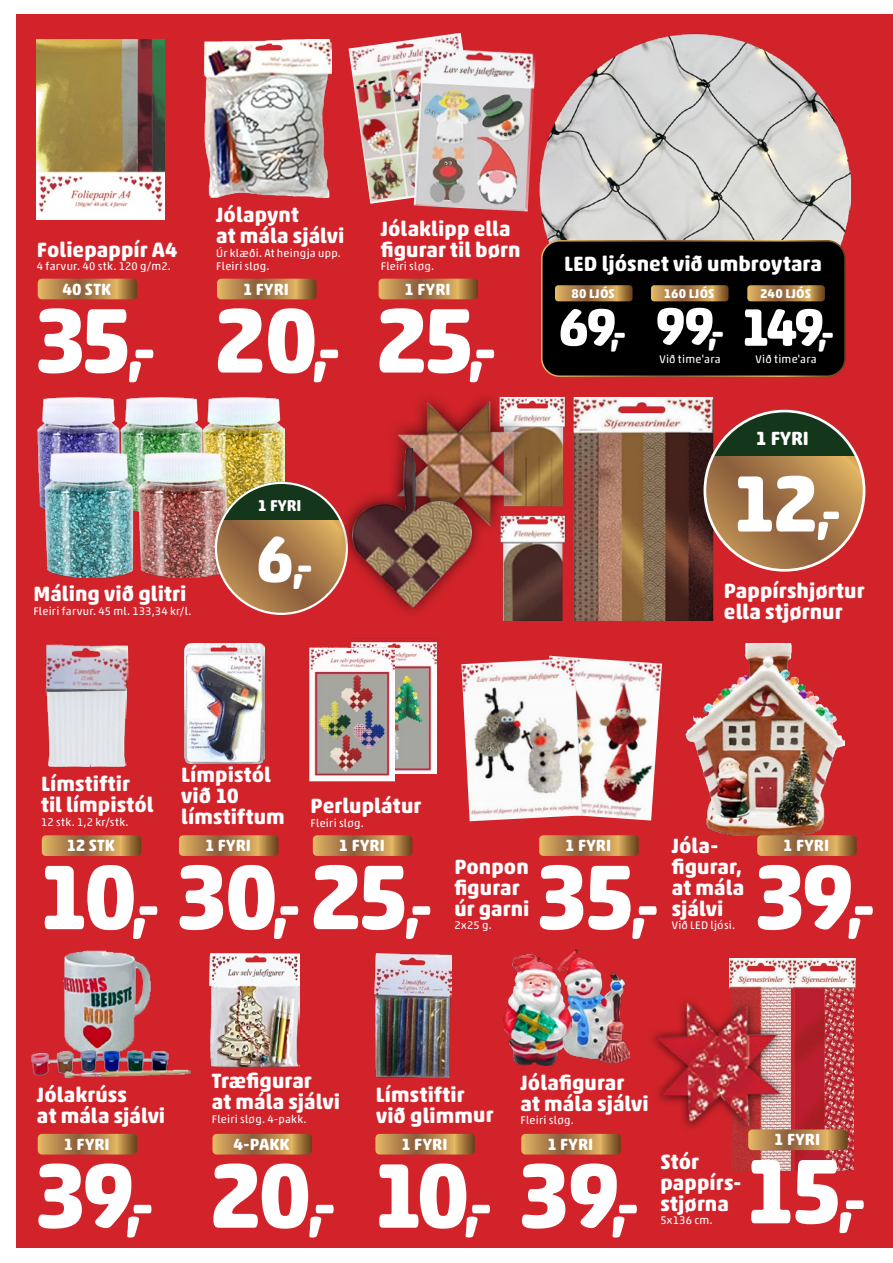
<style>
.page{position:relative;width:893px;height:1263px;background:#fff}
.page>*{position:absolute;margin:0;border:0;box-sizing:border-box;transform-origin:0 0}
.t1{font:700 93px "Akko Rounded Std";letter-spacing:-.06em;color:#fff}
.t2{font:700 81px "Akko Rounded Std";color:#fff}
.t3{font:700 53.55px "Akko Rounded Std";letter-spacing:-.06em;color:#fff}
.t4{font:700 44.4px "Akko Rounded Std";color:#fff}
.t5{font:700 21px/21px "Akko Rounded Std";letter-spacing:.005em;color:#fff}
.t6{font:700 19.35px "Akko Rounded Std";color:#fff}
.t7{font:700 16.5px "Akko Rounded Std";letter-spacing:.01em;color:#fff}
.t8{font:700 15.9px "Akko Rounded Std";color:#fff}
.t9{font:700 12.9px "Akko Rounded Std";letter-spacing:.015em;color:#fff}
.t10{font:11.25px/13.5px "Akko Rounded Std";letter-spacing:.025em;color:#fff}
.s1{font-size:62.1px}
.s2{font-size:66.6px}
.s3{font-size:35.7px}
.s4{font-size:54px}
</style>
<div class="page">
<div style="left:17px;top:15px;width:876px;height:1233px;background:#d2232a"></div>
<svg style="left:38px;top:1134px;width:99px;height:20px;background:#b0844b"></svg>
<svg style="left:212px;top:1134px;width:100px;height:20px;background:#b1834b"></svg>
<svg style="left:179px;top:835px;width:99px;height:21px;background:#b1824a"></svg>
<svg style="left:375px;top:1134px;width:100px;height:20px;background:#b1834b"></svg>
<svg style="left:313px;top:835px;width:99px;height:21px;background:#b1824a"></svg>
<svg style="left:521px;top:1134px;width:100px;height:20px;background:#b1834b"></svg>
<svg style="left:539px;top:835px;width:100px;height:21px;background:#b1814a"></svg>
<svg style="left:38px;top:279px;width:99px;height:20px;background:#b0844b"></svg>
<svg style="left:217px;top:279px;width:99px;height:20px;background:#b1844b"></svg>
<img style="left:37px;top:40px;width:127px;height:179px">
<img style="left:539px;top:34px;width:312px;height:220px">
<div style="left:542px;top:241px;width:303px;height:135px;background:#000;border-radius:18px"></div>
<div style="left:541px;top:240px;width:305px;height:137px;border:2px solid #fff;border-radius:18px"></div>
<svg style="left:555px;top:285px;width:78px;height:16px"></svg>
<svg style="left:747px;top:285px;width:78px;height:16px"></svg>
<svg style="left:651px;top:285px;width:78px;height:16px"></svg>
<svg style="left:379px;top:279px;width:99px;height:20px;background:#b0834b"></svg>
<svg style="left:42px;top:835px;width:99px;height:21px;background:#b1824a"></svg>
<img style="left:47px;top:692px;width:80px;height:74px">
<img style="left:45px;top:644px;width:84px;height:48px">
<img style="left:204px;top:40px;width:127px;height:157px">
<img style="left:500px;top:398px;width:215px;height:222px">
<div style="left:384px;top:389px;width:150px;height:149px;background:#000;opacity:.75"></div>
<img style="left:398px;top:398px;width:126px;height:137px">
<img style="left:37px;top:398px;width:248px;height:179px">
<svg style="left:216px;top:483px;width:131px;height:131px;background:#a57a4b"></svg>
<svg style="left:215px;top:482px;width:122px;height:37px;background:#58563a"></svg>
<img style="left:184px;top:643px;width:81px;height:121px">
<img style="left:351px;top:638px;width:85px;height:135px">
<img style="left:308px;top:647px;width:86px;height:135px">
<img style="left:549px;top:656px;width:113px;height:164px">
<img style="left:461px;top:658px;width:121px;height:163px">
<img style="left:685px;top:643px;width:160px;height:193px">
<svg style="left:757px;top:835px;width:100px;height:21px;background:#b1814a"></svg>
<img style="left:31px;top:951px;width:159px;height:126px">
<img style="left:348px;top:33px;width:115px;height:171px">
<img style="left:414px;top:48px;width:122px;height:164px">
<img style="left:209px;top:954px;width:91px;height:112px">
<img style="left:374px;top:954px;width:77px;height:123px">
<img style="left:570px;top:949px;width:60px;height:114px">
<img style="left:504px;top:955px;width:68px;height:110px">
<img style="left:729px;top:959px;width:126px;height:211px">
<div style="left:647px;top:995px;width:142px;height:139px;background:#000;opacity:.75"></div>
<img style="left:655px;top:1003px;width:126px;height:124px">
<svg style="left:748px;top:1129px;width:100px;height:21px;background:#b1824b"></svg>
<div style="left:337px;top:433px;width:148px;height:187px;background:#000;opacity:.75"></div>
<img style="left:349px;top:441px;width:125px;height:169px">
<svg style="left:705px;top:411px;width:159px;height:159px;background:#a67b4b"></svg>
<svg style="left:703px;top:410px;width:154px;height:45px;fill:#14371c"></svg>
<div style="left:703px;top:410px;width:162px;height:162px;border:3px solid #fff;border-radius:50%"></div>
<p class="t5" style="left:37px;top:239px;width:142px">Foliepappír A4</p>
<p class="t10" style="left:37px;top:260px;width:135px">4 farvur. 40 stk. 120 g/m2.</p>
<p class="t7" style="left:62px;top:279px;width:50px">40 STK</p>
<h1 class="t1" style="left:33px;top:283px;width:124px">35<span class="s1">,-</span></h1>
<p class="t5" style="left:216px;top:204px;width:130px">Jólapynt<br>at mála sjálvi</p>
<p class="t10" style="left:216px;top:246px;width:126px">Úr klæði. At heingja upp.<br>Fleiri sløg.</p>
<p class="t7" style="left:243px;top:279px;width:47px">1 FYRI</p>
<p class="t5" style="left:381px;top:218px;width:141px">Jólaklipp ella figurar til børn</p>
<p class="t10" style="left:381px;top:260px;width:55px">Fleiri sløg.</p>
<p class="t7" style="left:405px;top:279px;width:47px">1 FYRI</p>
<h1 class="t1" style="left:213px;top:283px;width:286px">20<span class="s1">,-</span> 25<span class="s1">,-</span></h1>
<p class="t5" style="left:33px;top:583px;width:154px">Máling við glitri</p>
<p class="t10" style="left:33px;top:604px;width:160px">Fleiri farvur. 45 ml. 133,34 kr/l.</p>
<p class="t8" style="left:258px;top:496px;width:45px">1 FYRI</p>
<h3 class="t4" style="left:256px;top:539px;width:59px"><span class="s2">6</span>,-</h3>
<p class="t5" style="left:564px;top:253px;width:259px">LED ljósnet við umbroytara</p>
<h3 class="t3" style="left:558px;top:294px;width:70px">69<span class="s3">,-</span></h3>
<p class="t9" style="left:572px;top:285px;width:45px">80 LJÓS</p>
<p class="t9" style="left:664px;top:285px;width:52px">160 LJÓS</p>
<p class="t9" style="left:760px;top:285px;width:53px">240 LJÓS</p>
<h3 class="t3" style="left:655px;top:294px;width:181px">99<span class="s3">,-</span> 149<span class="s3">,-</span></h3>
<p class="t10" style="left:659px;top:352px;width:63px">Við time'ara</p>
<p class="t10" style="left:756px;top:352px;width:63px">Við time'ara</p>
<p class="t6" style="left:756px;top:427px;width:55px">1 FYRI</p>
<h2 class="t2" style="left:731px;top:454px;width:111px">12<span class="s4">,-</span></h2>
<p class="t5" style="left:724px;top:580px;width:142px">Pappírshjørtur ella stjørnur</p>
<p class="t5" style="left:41px;top:773px;width:114px">Límstiftir til límpistól</p>
<p class="t10" style="left:41px;top:815px;width:89px">12 stk. 1,2 kr/stk.</p>
<p class="t7" style="left:67px;top:835px;width:50px">12 STK</p>
<p class="t5" style="left:181px;top:764px;width:105px">Límpistól við 10 límstiftum</p>
<p class="t7" style="left:205px;top:835px;width:47px">1 FYRI</p>
<p class="t5" style="left:311px;top:795px;width:112px">Perluplátur</p>
<p class="t10" style="left:311px;top:816px;width:55px">Fleiri sløg.</p>
<p class="t7" style="left:339px;top:835px;width:47px">1 FYRI</p>
<h1 class="t1" style="left:37px;top:840px;width:397px">10<span class="s1">,-</span> 30<span class="s1">,-</span> 25<span class="s1">,-</span></h1>
<p class="t5" style="left:454px;top:856px;width:77px">Ponpon figurar úr garni</p>
<p class="t10" style="left:454px;top:918px;width:39px">2x25 g.</p>
<p class="t7" style="left:565px;top:835px;width:47px">1 FYRI</p>
<h1 class="t1" style="left:535px;top:840px;width:126px">35<span class="s1">,-</span></h1>
<p class="t5" style="left:672px;top:835px;width:48px">Jóla-</p>
<p class="t7" style="left:783px;top:835px;width:47px">1 FYRI</p>
<p class="t5" style="left:672px;top:856px;width:74px;text-align:justify">figurar, at mála sjálvi</p>
<p class="t10" style="left:672px;top:918px;width:65px">Við LED ljósi.</p>
<h1 class="t1" style="left:753px;top:840px;width:124px">39<span class="s1">,-</span></h1>
<p class="t5" style="left:37px;top:1083px;width:130px">Jólakrúss<br>at mála sjálvi</p>
<p class="t7" style="left:64px;top:1134px;width:47px">1 FYRI</p>
<h1 class="t1" style="left:33px;top:1138px;width:122px">39<span class="s1">,-</span></h1>
<p class="t5" style="left:212px;top:1070px;width:130px">Træfigurar<br>at mála sjálvi</p>
<p class="t10" style="left:212px;top:1112px;width:96px">Fleiri sløg. 4-pakk.</p>
<p class="t7" style="left:233px;top:1134px;width:58px">4-PAKK</p>
<p class="t5" style="left:375px;top:1085px;width:119px;rotate:-1deg">Límstiftir við glimmur</p>
<p class="t7" style="left:401px;top:1134px;width:47px">1 FYRI</p>
<p class="t5" style="left:520px;top:1071px;width:130px">Jólafigurar at mála sjálvi</p>
<p class="t10" style="left:520px;top:1113px;width:55px">Fleiri sløg.</p>
<p class="t7" style="left:547px;top:1134px;width:47px">1 FYRI</p>
<h1 class="t1" style="left:208px;top:1138px;width:433px">20<span class="s1">,-</span> 10<span class="s1">,-</span> 39<span class="s1">,-</span></h1>
<p class="t5" style="left:660px;top:1150px;width:80px">Stór pappírs&shy;stjørna</p>
<p class="t10" style="left:660px;top:1213px;width:54px">5x136 cm.</p>
<p class="t7" style="left:774px;top:1129px;width:47px">1 FYRI</p>
<h1 class="t1" style="left:744px;top:1134px;width:124px">15<span class="s1">,-</span></h1>
</div>
